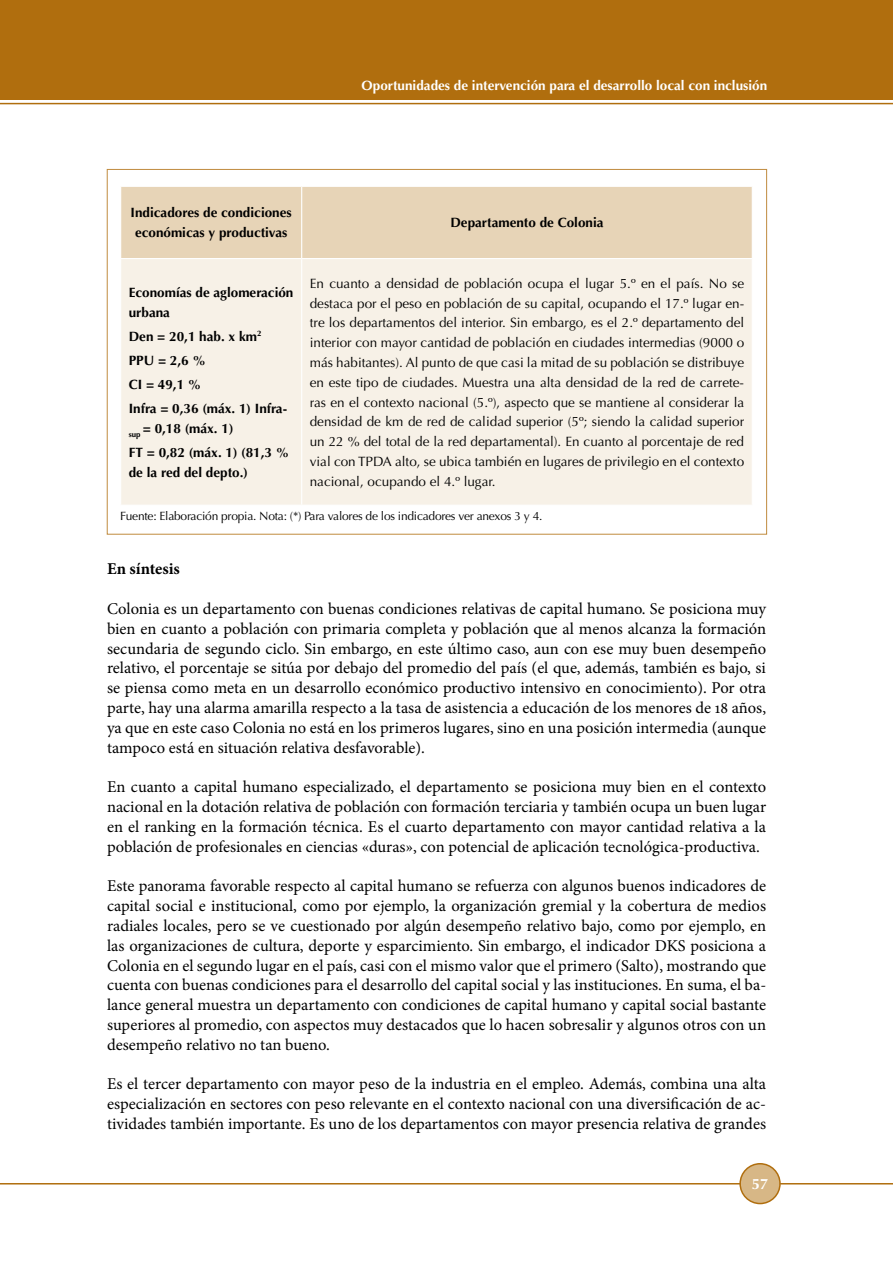
<style>
.page{position:relative;width:893px;height:1263px;background:#fff}
.page>*{position:absolute;margin:0;border:0;box-sizing:border-box;transform-origin:0 0}
.t1{font:16.5px/19.8px "Minion Pro";color:#000;text-align:justify}
.t2{font:700 16.5px "Minion Pro";color:#000}
.t3{font:700 15px "Optima";color:#fff}
.t4{font:13.5px/19.8px "Optima";color:#000;text-align:justify}
.t5{font:700 13.5px/24px "Optima";color:#000}
.t6{font:700 13.5px "Optima";color:#fff}
.t7{font:12px "Optima";letter-spacing:-.02em;color:#000}
</style>
<div class="page">
<div style="left:740px;top:1164px;width:40px;height:39px;background:#d7b786;border-radius:50%"></div>
<div style="left:739px;top:1163px;width:42px;height:41px;border:2px solid #b06e0e;border-radius:50%"></div>
<hr style="left:0;top:1183px;width:740px;height:1px;background:#b06e0e">
<hr style="left:781px;top:1183px;width:112px;height:1px;background:#b06e0e">
<hr style="left:0;top:103px;width:893px;height:1px;background:#b06e0e">
<div style="left:0;top:0;width:893px;height:99px;background:#b06e0e"></div>
<div style="left:121px;top:187px;width:631px;height:71px;background:#e7d4b7"></div>
<div style="left:121px;top:259px;width:631px;height:246px;background:#f7f1e7"></div>
<hr style="left:301px;top:187px;width:1px;height:71px;background:#fff">
<hr style="left:301px;top:259px;width:1px;height:246px;background:#fff">
<p class="t6" style="left:362px;top:78px;width:407px">Oportunidades de intervención para el desarrollo local con inclusión</p>
<p class="t5" style="left:131px;top:203px;width:163px;line-height:19.8px;text-align:center">I ndicadores de condiciones económicas y productivas</p>
<p class="t5" style="left:450px;top:211px;width:155px">Departamento de Colonia</p>
<p class="t4" style="left:310px;top:274px;width:436px">En cuanto a densidad de población ocupa el lugar 5.º en el país. No se destaca por el peso en población de su capital, ocupando el 17.º lugar en&shy;tre los departamentos del interior. Sin embargo, es el 2.º departamento del interior con mayor cantidad de población en ciudades intermedias (9000 o más habitantes). Al punto de que casi la mitad de su población se distribuye en este tipo de ciudades. Muestra una alta densidad de la red de carrete&shy;ras en el contexto nacional (5.º), aspecto que se mantiene al considerar la densidad de km de red de calidad superior (5º; siendo la calidad superior un 22 % del total de la red departamental). En cuanto al porcentaje de red vial con TPDA alto, se ubica también en lugares de privilegio en el contexto nacional, ocupando el 4.º lugar.</p>
<p class="t7" style="left:120px;top:508px;width:424px">Fuente: Elaboración propia. Nota: (*) Para valores de los indicadores ver anexos 3 y 4.</p>
<p class="t5" style="left:129px;top:283px;width:166px;line-height:19.8px">Economías de aglomeración urbana</p>
<p class="t5" style="left:129px;top:324px;width:134px">Den = 20,1 hab. x km<sup>2<br></sup>PPU</p>
<p class="t5" style="left:129px;top:348px;width:160px;text-indent:29px">= 2,6 %<br>CI = 49,1 %<br>I nfra = 0,36 (máx. 1) I nfra-</p>
<p class="t5" style="left:129px;top:416px;width:162px"><sub>sup</sub> = 0,18 (máx. 1)<br>FT = 0,82 (máx. 1) (81,3 %</p>
<p class="t5" style="left:129px;top:460px;width:121px">de la red del depto.)</p>
<p class="t2" style="left:107px;top:558px;width:74px">En síntesis</p>
<p class="t1" style="left:107px;top:599px;width:661px">Colonia es un departamento con buenas condiciones relativas de capital humano. Se posiciona muy bien en cuanto a población con primaria completa y población que al menos alcanza la formación secundaria de segundo ciclo. Sin embargo, en este último caso, aun con ese muy buen desempeño relativo, el porcentaje se sitúa por debajo del promedio del país (el que, además, también es bajo, si se piensa como meta en un desarrollo económico productivo intensivo en conocimiento). Por otra parte, hay una alarma amarilla respecto a la tasa de asistencia a educación de los menores de 18 años, ya que en este caso Colonia no está en los primeros lugares, sino en una posición intermedia (aunque tampoco está en situación relativa desfavorable).</p>
<p class="t1" style="left:107px;top:777px;width:661px">En cuanto a capital humano especializado, el departamento se posiciona muy bien en el contexto nacional en la dotación relativa de población con formación terciaria y también ocupa un buen lugar en el ranking en la formación técnica. Es el cuarto departamento con mayor cantidad relativa a la población de profesionales en ciencias «duras», con potencial de aplicación tecnológica-productiva.</p>
<p class="t1" style="left:107px;top:876px;width:661px">Este panorama favorable respecto al capital humano se refuerza con algunos buenos indicadores de capital social e institucional, como por ejemplo, la organización gremial y la cobertura de medios radiales locales, pero se ve cuestionado por algún desempeño relativo bajo, como por ejemplo, en las organizaciones de cultura, deporte y esparcimiento. Sin embargo, el indicador DKS posiciona a Colonia en el segundo lugar en el país, casi con el mismo valor que el primero (Salto), mostrando que cuenta con buenas condiciones para el desarrollo del capital social y las instituciones. En suma, el ba&shy;lance general muestra un departamento con condiciones de capital humano y capital social bastante superiores al promedio, con aspectos muy destacados que lo hacen sobresalir y algunos otros con un desempeño relativo no tan bueno.</p>
<p class="t1" style="left:107px;top:1074px;width:661px">Es el tercer departamento con mayor peso de la industria en el empleo. Además, combina una alta especialización en sectores con peso relevante en el contexto nacional con una diversificación de ac&shy;tividades también importante. Es uno de los departamentos con mayor presencia relativa de grandes</p>
<p class="t3" style="left:752px;top:1175px;width:18px">57</p>
</div>
